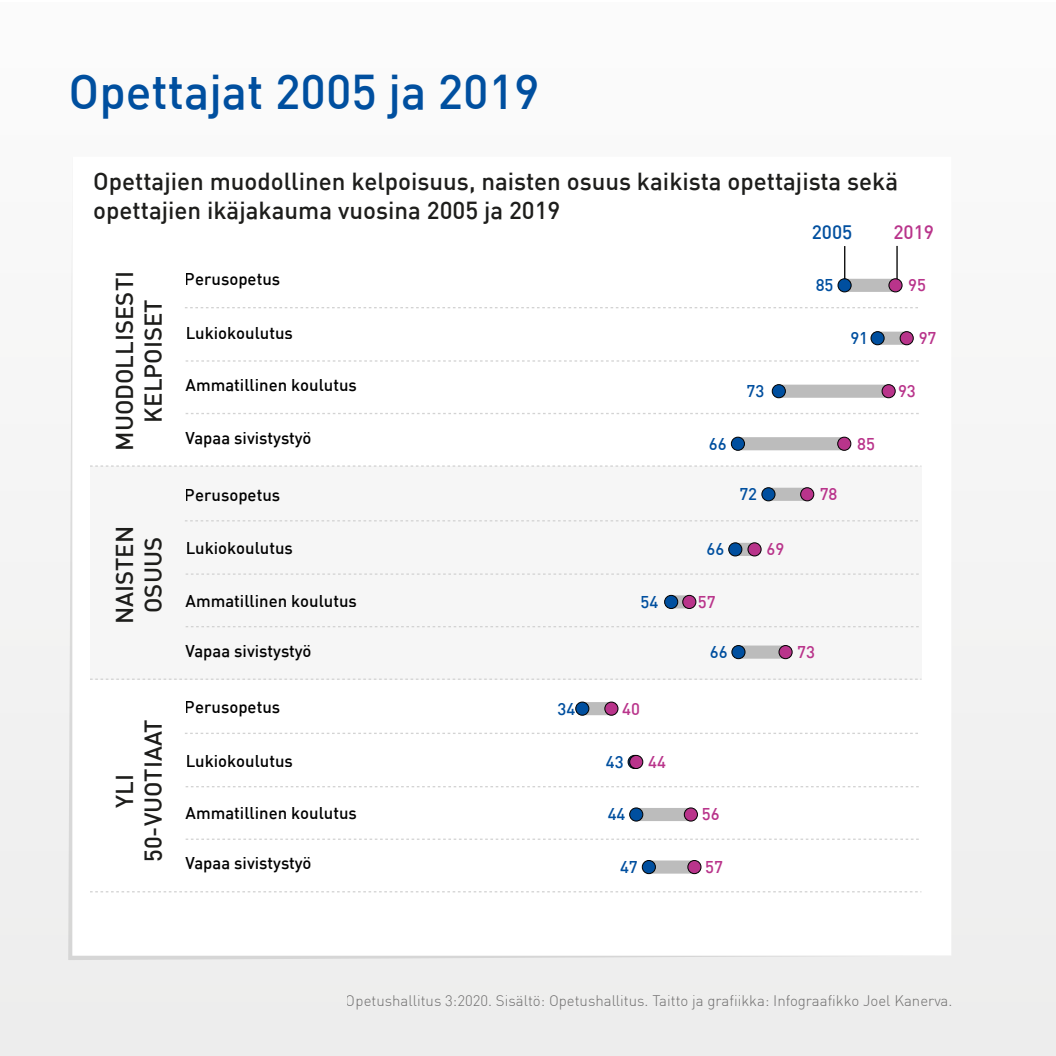
<style>
.page{position:relative;width:1056px;height:1056px;background:#fff}
.page>*{position:absolute;margin:0;border:0;box-sizing:border-box;transform-origin:0 0}
.t1{font:500 47.75px "DIN";color:#004f9f}
.t2{font:500 24.25px/29px "DIN";color:#1d1d1b}
.t3{font:500 24px/28.8px "DIN";color:#1d1d1b;text-align:center}
.t4{font:500 19px "DIN";color:#004f9f}
.t5{font:500 19px "DIN";color:#b9348b}
.t6{font:500 16.75px "DIN";color:#010101}
.t7{font:500 16.75px "DIN";color:#004f9f}
.t8{font:500 16.75px "DIN";color:#b9348b}
.t9{font:300 15px "DIN";color:#706f6f}
</style>
<div class="page">
<div style="left:0;top:2px;width:1056px;height:1054px;background:linear-gradient(to right,#fafafa,#f9f9f9)"></div>
<div style="left:845px;top:279px;width:53px;height:13px;background:#bcbcbc"></div>
<hr style="left:896px;top:246px;width:2px;height:39px;background:#010101">
<hr style="left:844px;top:246px;width:1px;height:39px;background:#010101">
<svg style="left:185px;top:307px;width:733px;height:1px"></svg>
<svg style="left:186px;top:360px;width:733px;height:2px"></svg>
<svg style="left:186px;top:413px;width:733px;height:1px"></svg>
<svg style="left:90px;top:465px;width:831px;height:2px"></svg>
<div style="left:838px;top:279px;width:13px;height:13px;background:#004f9f;border-radius:50%"></div>
<div style="left:837px;top:278px;width:15px;height:14px;border:1px solid #010101;border-radius:50%"></div>
<div style="left:889px;top:279px;width:13px;height:13px;background:#b9348b;border-radius:50%"></div>
<div style="left:888px;top:278px;width:15px;height:14px;border:1px solid #010101;border-radius:50%"></div>
<div style="left:877px;top:332px;width:30px;height:13px;background:#bcbcbc"></div>
<div style="left:871px;top:332px;width:13px;height:13px;background:#004f9f;border-radius:50%"></div>
<div style="left:870px;top:331px;width:15px;height:14px;border:1px solid #010101;border-radius:50%"></div>
<div style="left:900px;top:332px;width:13px;height:13px;background:#b9348b;border-radius:50%"></div>
<div style="left:900px;top:331px;width:14px;height:14px;border:1px solid #010101;border-radius:50%"></div>
<div style="left:779px;top:385px;width:110px;height:13px;background:#bcbcbc"></div>
<div style="left:772px;top:385px;width:13px;height:13px;background:#004f9f;border-radius:50%"></div>
<div style="left:772px;top:384px;width:14px;height:14px;border:1px solid #010101;border-radius:50%"></div>
<div style="left:882px;top:385px;width:13px;height:13px;background:#b9348b;border-radius:50%"></div>
<div style="left:882px;top:384px;width:14px;height:14px;border:1px solid #010101;border-radius:50%"></div>
<div style="left:738px;top:437px;width:107px;height:13px;background:#bcbcbc"></div>
<div style="left:731px;top:437px;width:13px;height:13px;background:#004f9f;border-radius:50%"></div>
<div style="left:731px;top:437px;width:14px;height:14px;border:1px solid #010101;border-radius:50%"></div>
<div style="left:838px;top:437px;width:13px;height:13px;background:#b9348b;border-radius:50%"></div>
<div style="left:837px;top:437px;width:14px;height:14px;border:1px solid #010101;border-radius:50%"></div>
<div style="left:768px;top:488px;width:39px;height:13px;background:#bcbcbc"></div>
<svg style="left:738px;top:543px;width:14px;height:13px"></svg>
<svg style="left:674px;top:595px;width:12px;height:13px"></svg>
<div style="left:738px;top:645px;width:48px;height:14px;background:#bcbcbc"></div>
<svg style="left:185px;top:520px;width:733px;height:1px"></svg>
<svg style="left:186px;top:573px;width:733px;height:2px"></svg>
<svg style="left:186px;top:626px;width:733px;height:1px"></svg>
<svg style="left:90px;top:679px;width:831px;height:1px"></svg>
<div style="left:801px;top:488px;width:13px;height:13px;background:#b9348b;border-radius:50%"></div>
<div style="left:800px;top:487px;width:14px;height:14px;border:1px solid #010101;border-radius:50%"></div>
<div style="left:729px;top:543px;width:13px;height:13px;background:#004f9f;border-radius:50%"></div>
<div style="left:728px;top:542px;width:14px;height:14px;border:1px solid #010101;border-radius:50%"></div>
<div style="left:732px;top:645px;width:13px;height:14px;background:#004f9f;border-radius:50%"></div>
<div style="left:731px;top:645px;width:14px;height:14px;border:1px solid #010101;border-radius:50%"></div>
<div style="left:762px;top:488px;width:13px;height:13px;background:#004f9f;border-radius:50%"></div>
<div style="left:761px;top:487px;width:14px;height:14px;border:1px solid #010101;border-radius:50%"></div>
<div style="left:748px;top:543px;width:13px;height:13px;background:#b9348b;border-radius:50%"></div>
<div style="left:747px;top:542px;width:15px;height:14px;border:1px solid #010101;border-radius:50%"></div>
<div style="left:683px;top:595px;width:13px;height:13px;background:#b9348b;border-radius:50%"></div>
<div style="left:682px;top:595px;width:14px;height:14px;border:1px solid #010101;border-radius:50%"></div>
<div style="left:665px;top:595px;width:13px;height:13px;background:#004f9f;border-radius:50%"></div>
<div style="left:664px;top:595px;width:14px;height:14px;border:1px solid #010101;border-radius:50%"></div>
<div style="left:779px;top:645px;width:13px;height:14px;background:#b9348b;border-radius:50%"></div>
<div style="left:778px;top:645px;width:15px;height:14px;border:1px solid #010101;border-radius:50%"></div>
<div style="left:582px;top:702px;width:32px;height:13px;background:#bcbcbc"></div>
<div style="left:636px;top:808px;width:55px;height:13px;background:#bcbcbc"></div>
<div style="left:649px;top:860px;width:45px;height:14px;background:#bcbcbc"></div>
<svg style="left:185px;top:733px;width:733px;height:1px"></svg>
<svg style="left:186px;top:786px;width:733px;height:1px"></svg>
<svg style="left:186px;top:839px;width:733px;height:1px"></svg>
<svg style="left:90px;top:891px;width:831px;height:1px"></svg>
<div style="left:605px;top:702px;width:13px;height:13px;background:#b9348b;border-radius:50%"></div>
<div style="left:604px;top:702px;width:14px;height:14px;border:1px solid #010101;border-radius:50%"></div>
<div style="left:576px;top:702px;width:13px;height:13px;background:#004f9f;border-radius:50%"></div>
<div style="left:575px;top:702px;width:14px;height:14px;border:1px solid #010101;border-radius:50%"></div>
<div style="left:628px;top:755px;width:14px;height:14px;border:1px solid #010101;border-radius:50%"></div>
<div style="left:630px;top:808px;width:13px;height:13px;background:#004f9f;border-radius:50%"></div>
<div style="left:629px;top:807px;width:14px;height:15px;border:1px solid #010101;border-radius:50%"></div>
<div style="left:642px;top:860px;width:13px;height:14px;background:#004f9f;border-radius:50%"></div>
<div style="left:642px;top:860px;width:14px;height:14px;border:1px solid #010101;border-radius:50%"></div>
<div style="left:630px;top:755px;width:13px;height:13px;background:#b9348b;border-radius:50%"></div>
<div style="left:629px;top:755px;width:14px;height:14px;border:1px solid #010101;border-radius:50%"></div>
<div style="left:684px;top:808px;width:13px;height:13px;background:#b9348b;border-radius:50%"></div>
<div style="left:684px;top:807px;width:14px;height:15px;border:1px solid #010101;border-radius:50%"></div>
<div style="left:688px;top:860px;width:13px;height:14px;background:#b9348b;border-radius:50%"></div>
<div style="left:687px;top:860px;width:14px;height:14px;border:1px solid #010101;border-radius:50%"></div>
<p class="t1" style="left:68px;top:62px;width:473px">Opettajat 2005 ja 2019</p>
<p class="t2" style="left:93px;top:166px;width:806px">Opettajien muodollinen kelpoisuus, naisten osuus kaikista opettajista sekä opettajien ikäjakauma vuosina 2005 ja 2019</p>
<p class="t4" style="left:812px;top:220px;width:42px">2005</p>
<p class="t5" style="left:893px;top:220px;width:42px">2019</p>
<p class="t3" style="left:109px;top:451px;width:181px;rotate:-90deg">MUODOLLISESTI<br>KELPOISET</p>
<p class="t3" style="left:109px;top:624px;width:100px;rotate:-90deg">NAISTEN<br>OSUUS</p>
<p class="t3" style="left:109px;top:862px;width:144px;rotate:-90deg">YLI<br>50-VUOTIAAT</p>
<p class="t6" style="left:185px;top:269px;width:97px">Perusopetus</p>
<p class="t6" style="left:186px;top:322px;width:109px">Lukiokoulutus</p>
<p class="t6" style="left:186px;top:374px;width:173px">Ammatillinen koulutus</p>
<p class="t6" style="left:186px;top:427px;width:127px">Vapaa sivistystyö</p>
<p class="t6" style="left:185px;top:484px;width:97px">Perusopetus</p>
<p class="t6" style="left:186px;top:537px;width:109px">Lukiokoulutus</p>
<p class="t6" style="left:186px;top:590px;width:173px">Ammatillinen koulutus</p>
<p class="t6" style="left:186px;top:640px;width:127px">Vapaa sivistystyö</p>
<p class="t6" style="left:185px;top:697px;width:97px">Perusopetus</p>
<p class="t6" style="left:186px;top:750px;width:109px">Lukiokoulutus</p>
<p class="t6" style="left:186px;top:802px;width:173px">Ammatillinen koulutus</p>
<p class="t6" style="left:186px;top:853px;width:127px">Vapaa sivistystyö</p>
<p class="t7" style="left:557px;top:698px;width:19px">34</p>
<p class="t7" style="left:816px;top:275px;width:19px">85</p>
<p class="t8" style="left:908px;top:275px;width:19px">95</p>
<p class="t7" style="left:850px;top:327px;width:19px">91</p>
<p class="t8" style="left:919px;top:327px;width:19px">97</p>
<p class="t7" style="left:747px;top:380px;width:19px">73</p>
<p class="t8" style="left:898px;top:380px;width:19px">93</p>
<p class="t7" style="left:709px;top:433px;width:19px">66</p>
<p class="t8" style="left:857px;top:433px;width:19px">85</p>
<p class="t7" style="left:739px;top:483px;width:19px">72</p>
<p class="t8" style="left:820px;top:483px;width:19px">78</p>
<p class="t7" style="left:706px;top:539px;width:19px">66</p>
<p class="t7" style="left:640px;top:591px;width:19px">54</p>
<p class="t8" style="left:698px;top:591px;width:19px">57</p>
<p class="t7" style="left:710px;top:641px;width:19px">66</p>
<p class="t8" style="left:767px;top:539px;width:19px">69</p>
<p class="t8" style="left:797px;top:641px;width:19px">73</p>
<p class="t8" style="left:622px;top:698px;width:19px">40</p>
<p class="t7" style="left:606px;top:751px;width:19px">43</p>
<p class="t8" style="left:648px;top:751px;width:19px">44</p>
<p class="t7" style="left:608px;top:804px;width:19px">44</p>
<p class="t8" style="left:702px;top:804px;width:19px">56</p>
<p class="t7" style="left:620px;top:856px;width:19px">47</p>
<p class="t8" style="left:705px;top:856px;width:19px">57</p>
<p class="t9" style="left:346px;top:991px;width:608px">Opetushallitus 3:2020. Sisältö: Opetushallitus. Taitto ja grafiikka: Infograafikko Joel Kanerva.</p>
</div>
